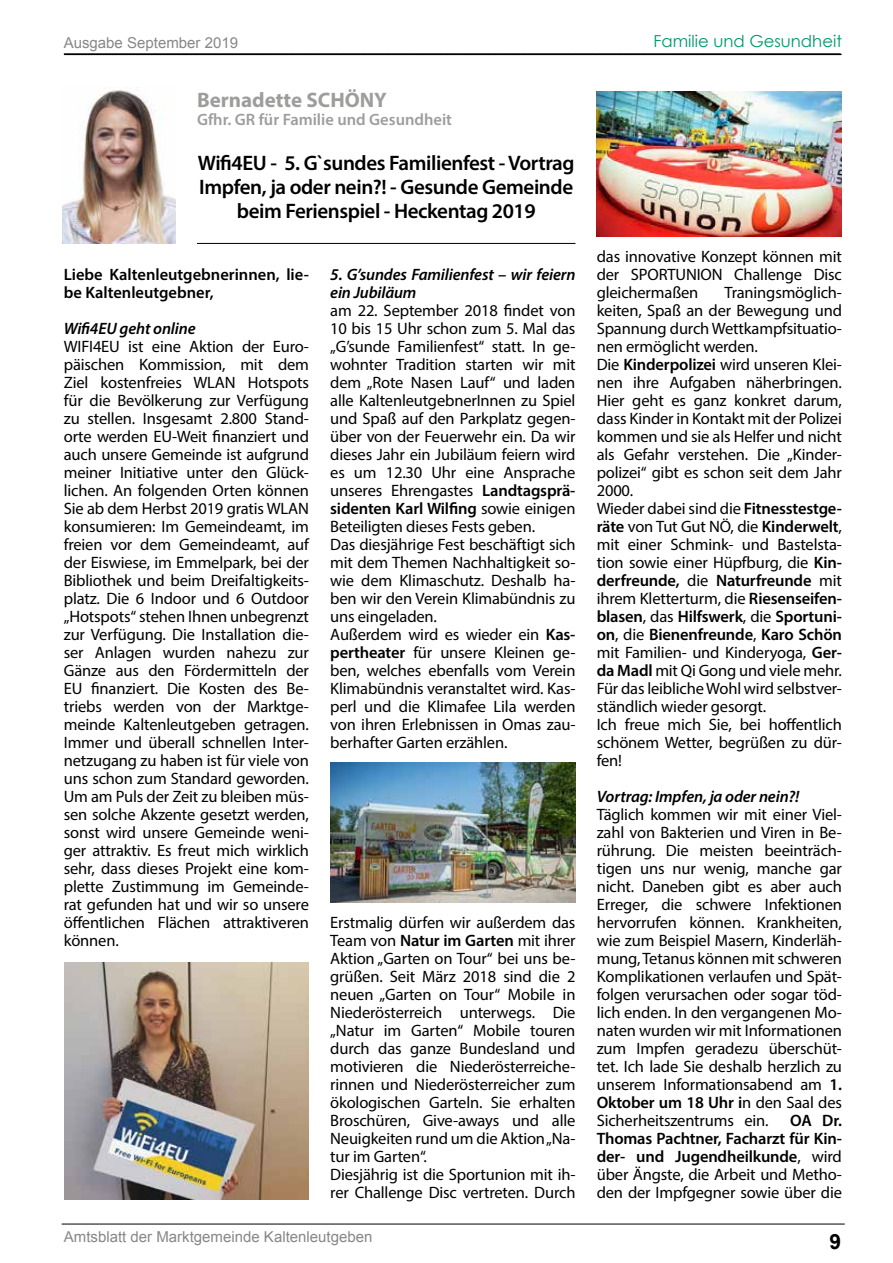
<style>
.page{position:relative;width:893px;height:1263px;background:#fff}
.page>*{position:absolute;margin:0;border:0;box-sizing:border-box;transform-origin:0 0}
.t1{font:600 21px/24px "Myriad Pro";letter-spacing:-.02em;color:#000;text-align:center}
.t2{font:700 21px "Myriad Pro";color:#9d9d9c}
.t3{font:700 21px "Arial";color:#000}
.t4{font:16.5px/18px "Myriad Pro";letter-spacing:-.01em;color:#000;text-align:justify}
.t5{font:italic 600 16.5px/18px "Myriad Pro";letter-spacing:-.01em;color:#000}
.t6{font:600 16.5px/18px "Myriad Pro";color:#000}
.t7{font:600 16.5px "Myriad Pro";color:#9d9d9c}
.t8{font:16.5px "Century Gothic";color:#00976d}
.t9{font:15px "Arial";color:#878787}
.s1{font-weight:600}
</style>
<div class="page">
<svg style="left:63px;top:53px;width:779px;height:2px;background:#262626"></svg>
<hr style="left:62px;top:1224px;width:783px;height:1px;background:#000">
<img style="left:63px;top:89px;width:113px;height:155px">
<hr style="left:197px;top:243px;width:378px;height:1px;background:#000">
<img style="left:64px;top:962px;width:245px;height:237px">
<img style="left:330px;top:763px;width:245px;height:139px">
<img style="left:597px;top:91px;width:245px;height:146px">
<p class="t9" style="left:64px;top:33px;width:176px">Ausgabe September 2019</p>
<p class="t2" style="left:197px;top:86px;width:191px">Bernadette SCHÖNY</p>
<p class="t7" style="left:197px;top:108px;width:257px">Gfhr. GR für Familie und Gesundheit</p>
<p class="t1" style="left:198px;top:150px;width:378px">Wifi4EU - 5. G`sundes Familienfest - Vortrag<br>Impfen, ja oder nein?! - Gesunde Gemeinde beim Ferienspiel - Heckentag 2019</p>
<p class="t6" style="left:64px;top:265px;width:247px">Liebe Kaltenleutgebnerinnen, lie&shy;be Kaltenleutgebner,</p>
<p class="t5" style="left:64px;top:319px;width:133px">Wifi4EU geht online</p>
<p class="t4" style="left:64px;top:337px;width:247px">WIFI4EU ist eine Aktion der Euro&shy;päischen Kommission, mit dem Ziel kostenfreies WLAN Hotspots für die Bevölkerung zur Verfügung zu stellen. Insgesamt 2.800 Stand&shy;orte werden EU-Weit finanziert und auch unsere Gemeinde ist aufgrund meiner Initiative unter den Glück&shy;lichen. An folgenden Orten können Sie ab dem Herbst 2019 gratis WLAN konsumieren: Im Gemeindeamt, im freien vor dem Gemeindeamt, auf der Eiswiese, im Emmelpark, bei der Bibliothek und beim Dreifaltigkeits&shy;platz. Die 6 Indoor und 6 Outdoor „Hotspots“ stehen Ihnen unbegrenzt zur Verfügung. Die Installation die&shy;ser Anlagen wurden nahezu zur Gänze aus den Fördermitteln der EU finanziert. Die Kosten des Be&shy;triebs werden von der Marktge&shy;meinde Kaltenleutgeben getragen.<br>Immer und überall schnellen Inter&shy;netzugang zu haben ist für viele von uns schon zum Standard geworden.<br>Um am Puls der Zeit zu bleiben müs&shy;sen solche Akzente gesetzt werden, sonst wird unsere Gemeinde weni&shy;ger attraktiv. Es freut mich wirklich sehr, dass dieses Projekt eine kom&shy;plette Zustimmung im Gemeinde&shy;rat gefunden hat und wir so unsere öffentlichen Flächen attraktiveren können.</p>
<p class="t5" style="left:330px;top:265px;width:247px">5. G’sundes Familienfest – wir feiern ein Jubiläum</p>
<p class="t4" style="left:330px;top:301px;width:247px;text-align:left">am 22. September 2018 findet von 10 bis 15 Uhr schon zum 5. Mal das „G’sunde Familienfest“ statt. In ge&shy;wohnter Tradition starten wir mit dem „Rote Nasen Lauf“ und laden alle KaltenleutgebnerInnen zu Spiel und Spaß auf den Parkplatz gegen&shy;über von der Feuerwehr ein. Da wir dieses Jahr ein Jubiläum feiern wird es um 12.30 Uhr eine Ansprache unseres Ehrengastes <span class="s1">Landtagsprä&shy;sidenten Karl Wilfing</span> sowie einigen Beteiligten dieses Fests geben.<br>Das diesjährige Fest beschäftigt sich mit dem Themen Nachhaltigkeit so&shy;wie dem Klimaschutz. Deshalb ha&shy;ben wir den Verein Klimabündnis zu uns eingeladen.<br>Außerdem wird es wieder ein <span class="s1">Kas&shy;pertheater</span> für unsere Kleinen ge&shy;ben, welches ebenfalls vom Verein Klimabündnis veranstaltet wird. Kas&shy;perl und die Klimafee Lila werden von ihren Erlebnissen in Omas zau&shy;berhafter Garten erzählen.</p>
<p class="t4" style="left:330px;top:913px;width:247px;text-align:left">Erstmalig dürfen wir außerdem das Team von <span class="s1">Natur im Garten</span> mit ihrer Aktion „Garten on Tour“ bei uns be&shy;grüßen. Seit März 2018 sind die 2 neuen „Garten on Tour“ Mobile in Niederösterreich unterwegs. Die „Natur im Garten“ Mobile touren durch das ganze Bundesland und motivieren die Niederösterreiche&shy;rinnen und Niederösterreicher zum ökologischen Garteln. Sie erhalten Broschüren, Give-aways und alle Neuigkeiten rund um die Aktion „Na&shy;tur im Garten“.<br>Diesjährig ist die Sportunion mit ih&shy;rer Challenge Disc vertreten. Durch</p>
<p class="t8" style="left:653px;top:30px;width:190px">Familie und Gesundheit</p>
<p class="t4" style="left:597px;top:247px;width:247px">das innovative Konzept können mit der SPORTUNION Challenge Disc gleichermaßen</p>
<p class="t4" style="left:597px;top:283px;width:247px;text-align:left;text-indent:128px">Traningsmöglich&shy;keiten, Spaß an der Bewegung und<br>Spannung durch Wettkampfsituatio&shy;nen ermöglicht werden.<br>Die <span class="s1">Kinderpolizei</span> wird unseren Klei&shy;nen ihre Aufgaben näherbringen.<br>Hier geht es ganz konkret darum, dass Kinder in Kontakt mit der Polizei kommen und sie als Helfer und nicht als Gefahr verstehen. Die „Kinder&shy;polizei“ gibt es schon seit dem Jahr<br>2000.<br>Wieder dabei sind die <span class="s1">Fitnesstestge&shy;räte</span> von Tut Gut NÖ, die <span class="s1">Kinderwelt</span>, mit einer Schmink- und Bastelsta&shy;tion sowie einer Hüpfburg, die <span class="s1">Kin&shy;derfreunde,</span> die <span class="s1">Naturfreunde</span> mit ihrem Kletterturm, die <span class="s1">Riesenseifen&shy;blasen</span>, das <span class="s1">Hilfswerk</span>, die <span class="s1">Sportuni&shy;on</span>, die <span class="s1">Bienenfreunde</span>, <span class="s1">Karo Schön </span>mit Familien- und Kinderyoga, <span class="s1">Ger&shy;da Madl</span> mit Qi Gong und viele mehr.<br>Für das leibliche Wohl wird selbstver&shy;ständlich wieder gesorgt.<br>Ich freue mich Sie, bei hoffentlich schönem Wetter, begrüßen zu dür&shy;fen!</p>
<p class="t5" style="left:597px;top:787px;width:204px">Vortrag: Impfen, ja oder nein?!</p>
<p class="t4" style="left:597px;top:805px;width:247px">Täglich kommen wir mit einer Viel&shy;zahl von Bakterien und Viren in Be&shy;rührung. Die meisten beeinträch&shy;tigen uns nur wenig, manche gar nicht. Daneben gibt es aber auch Erreger, die schwere Infektionen hervorrufen können. Krankheiten, wie zum Beispiel Masern, Kinderläh&shy;mung, Tetanus können mit schweren Komplikationen verlaufen und Spät&shy;folgen verursachen oder sogar töd&shy;lich enden. In den vergangenen Mo&shy;naten wurden wir mit Informationen zum Impfen geradezu überschüt&shy;tet. Ich lade Sie deshalb herzlich zu unserem Informationsabend am <span class="s1">1.<br>Oktober um 18 Uhr i</span>n den Saal des Sicherheitszentrums ein.</p>
<p class="t4" style="left:597px;top:1111px;width:247px;text-indent:193px"><span class="s1">OA Dr.<br>Thomas Pachtner, Facharzt für Kin&shy;der- und Jugendheilkunde</span>, wird über Ängste, die Arbeit und Metho&shy;den der Impfgegner sowie über die</p>
<p class="t9" style="left:64px;top:1227px;width:310px">Amtsblatt der Marktgemeinde Kaltenleutgeben</p>
<p class="t3" style="left:830px;top:1228px;width:13px">9</p>
</div>
